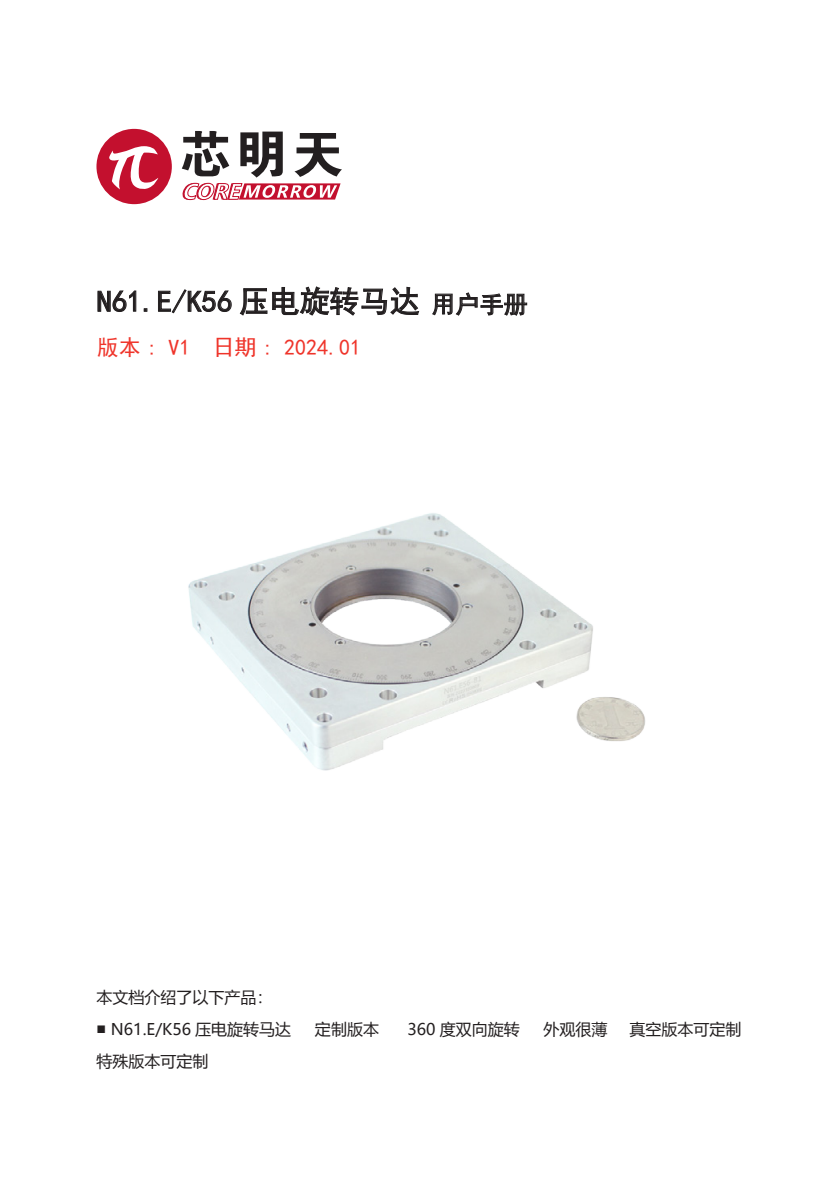
<style>
.page{position:relative;width:840px;height:1191px;background:#fff}
.page>*{position:absolute;margin:0;border:0;box-sizing:border-box;transform-origin:0 0}
.t1{font:30px "Sim Hei";color:#231f20}
.t2{font:24px "Sim Hei";color:#231f20}
.t3{font:22px "Sim Hei";color:#ef342a}
.t4{font:16px "Microsoft Ya Hei";color:#231f20}
</style>
<div class="page">
<svg style="left:97px;top:290px;width:39px;height:22px"></svg>
<svg style="left:158px;top:289px;width:74px;height:24px"></svg>
<svg style="left:239px;top:286px;width:180px;height:30px"></svg>
<div style="left:96px;top:129px;width:76px;height:75px;background:#c3102e;border-radius:50%"></div>
<svg style="left:109px;top:146px;width:49px;height:44px"></svg>
<svg style="left:182px;top:131px;width:160px;height:69px"></svg>
<svg style="left:432px;top:292px;width:95px;height:24px"></svg>
<img style="left:188px;top:513px;width:458px;height:258px">
<p class="t1" style="left:97px;top:286px;width:324px">N61.E/K56 压电旋转马达</p>
<p class="t2" style="left:431px;top:292px;width:97px">用户手册</p>
<p class="t3" style="left:97px;top:336px;width:265px">版本 : V1 日期 : 2024.01</p>
<p class="t4" style="left:96px;top:986px;width:177px">本文档介绍了以下产品：</p>
<p class="t4" style="left:96px;top:1018px;width:196px">■ N61.E/K56 压电旋转马达</p>
<p class="t4" style="left:315px;top:1018px;width:65px">定制版本</p>
<p class="t4" style="left:407px;top:1018px;width:114px">360 度双向旋转</p>
<p class="t4" style="left:543px;top:1018px;width:65px">外观很薄</p>
<p class="t4" style="left:629px;top:1018px;width:113px">真空版本可定制</p>
<p class="t4" style="left:96px;top:1050px;width:113px">特殊版本可定制</p>
</div>
